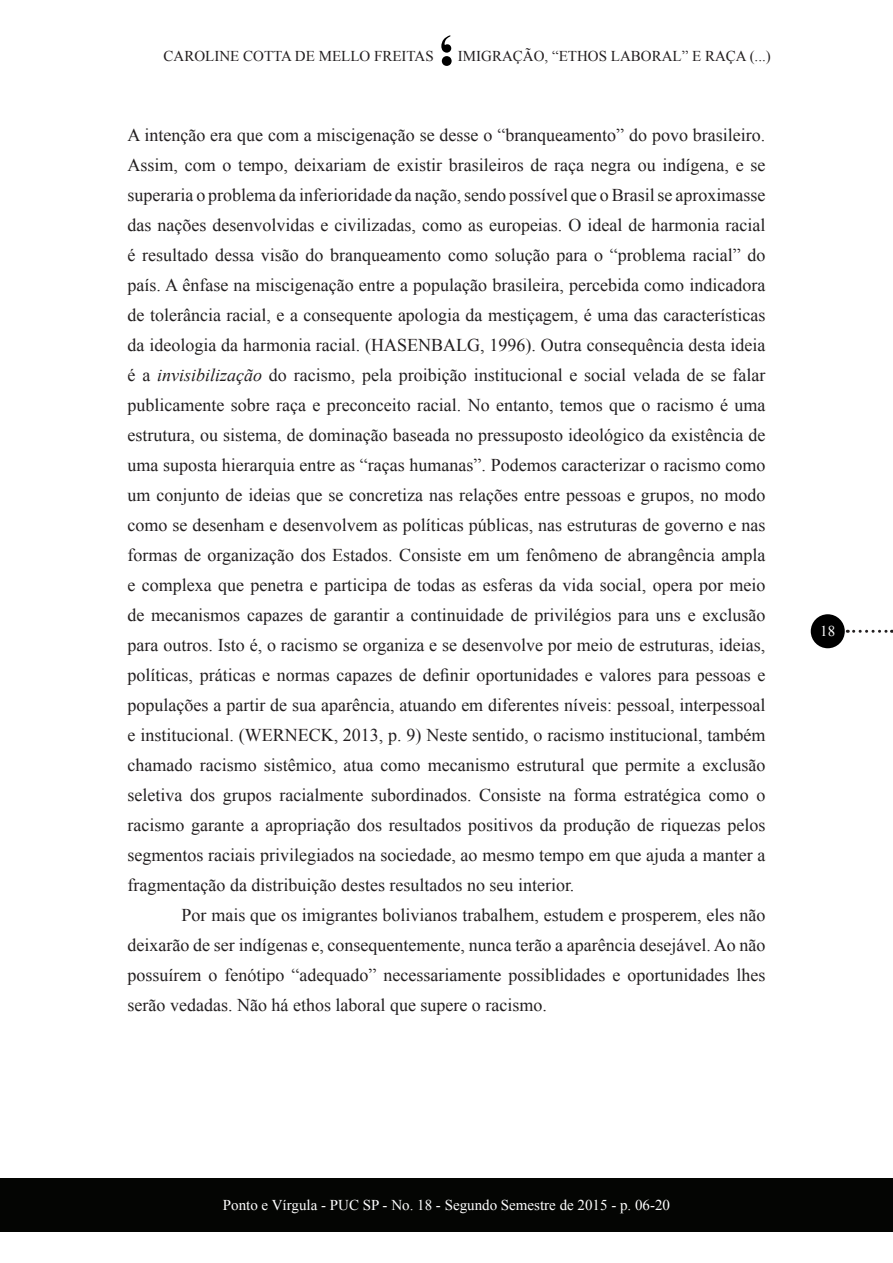
<style>
.page{position:relative;width:893px;height:1263px;background:#fff}
.page>*{position:absolute;margin:0;border:0;box-sizing:border-box;transform-origin:0 0}
.t1{font:18px/30px "Times New Roman";color:#231f20;text-align:justify}
.t2{font:15px "Times New Roman";color:#231f20}
.t3{font:15px "Times New Roman";color:#fff}
.s1{font-style:italic}
</style>
<div class="page">
<svg style="left:441px;top:35px;width:11px;height:31px"></svg>
<div style="left:0;top:1178px;width:893px;height:54px;background:#040503"></div>
<div style="left:811px;top:614px;width:34px;height:34px;background:#000;border-radius:50%"></div>
<svg style="left:854px;top:630px;width:38px;height:3px"></svg>
<p class="t2" style="left:164px;top:46px;width:272px">CAROLINE COTTA DE MELLO FREITAS</p>
<p class="t2" style="left:458px;top:46px;width:314px">IMIGRAÇÃO, “ETHOS LABORAL” E RAÇA (...)</p>
<p class="t1" style="left:128px;top:120px;width:639px">A intenção era que com a miscigenação se desse o “branqueamento” do povo brasileiro.<br>Assim, com o tempo, deixariam de existir brasileiros de raça negra ou indígena, e se superaria o problema da inferioridade da nação, sendo possível que o Brasil se aproximasse das nações desenvolvidas e civilizadas, como as europeias. O ideal de harmonia racial é resultado dessa visão do branqueamento como solução para o “problema racial” do país. A ênfase na miscigenação entre a população brasileira, percebida como indicadora de tolerância racial, e a consequente apologia da mestiçagem, é uma das características da ideologia da harmonia racial. (HASENBALG, 1996). Outra consequência desta ideia é a <span class="s1">invisibilização</span> do racismo, pela proibição institucional e social velada de se falar publicamente sobre raça e preconceito racial. No entanto, temos que o racismo é uma estrutura, ou sistema, de dominação baseada no pressuposto ideológico da existência de uma suposta hierarquia entre as “raças humanas”. Podemos caracterizar o racismo como um conjunto de ideias que se concretiza nas relações entre pessoas e grupos, no modo como se desenham e desenvolvem as políticas públicas, nas estruturas de governo e nas formas de organização dos Estados. Consiste em um fenômeno de abrangência ampla e complexa que penetra e participa de todas as esferas da vida social, opera por meio de mecanismos capazes de garantir a continuidade de privilégios para uns e exclusão para outros. Isto é, o racismo se organiza e se desenvolve por meio de estruturas, ideias, políticas, práticas e normas capazes de definir oportunidades e valores para pessoas e populações a partir de sua aparência, atuando em diferentes níveis: pessoal, interpessoal e institucional. (WERNECK, 2013, p. 9) Neste sentido, o racismo institucional, também chamado racismo sistêmico, atua como mecanismo estrutural que permite a exclusão seletiva dos grupos racialmente subordinados. Consiste na forma estratégica como o racismo garante a apropriação dos resultados positivos da produção de riquezas pelos segmentos raciais privilegiados na sociedade, ao mesmo tempo em que ajuda a manter a fragmentação da distribuição destes resultados no seu interior.</p>
<p class="t1" style="left:128px;top:900px;width:639px;text-indent:54px">Por mais que os imigrantes bolivianos trabalhem, estudem e prosperem, eles não deixarão de ser indígenas e, consequentemente, nunca terão a aparência desejável. Ao não possuírem o fenótipo “adequado” necessariamente possiblidades e oportunidades lhes serão vedadas. Não há ethos laboral que supere o racismo.</p>
<p class="t3" style="left:820px;top:621px;width:16px">18</p>
<p class="t3" style="left:223px;top:1195px;width:449px">Ponto e Vírgula - PUC SP - No. 18 - Segundo Semestre de 2015 - p. 06-20</p>
</div>
